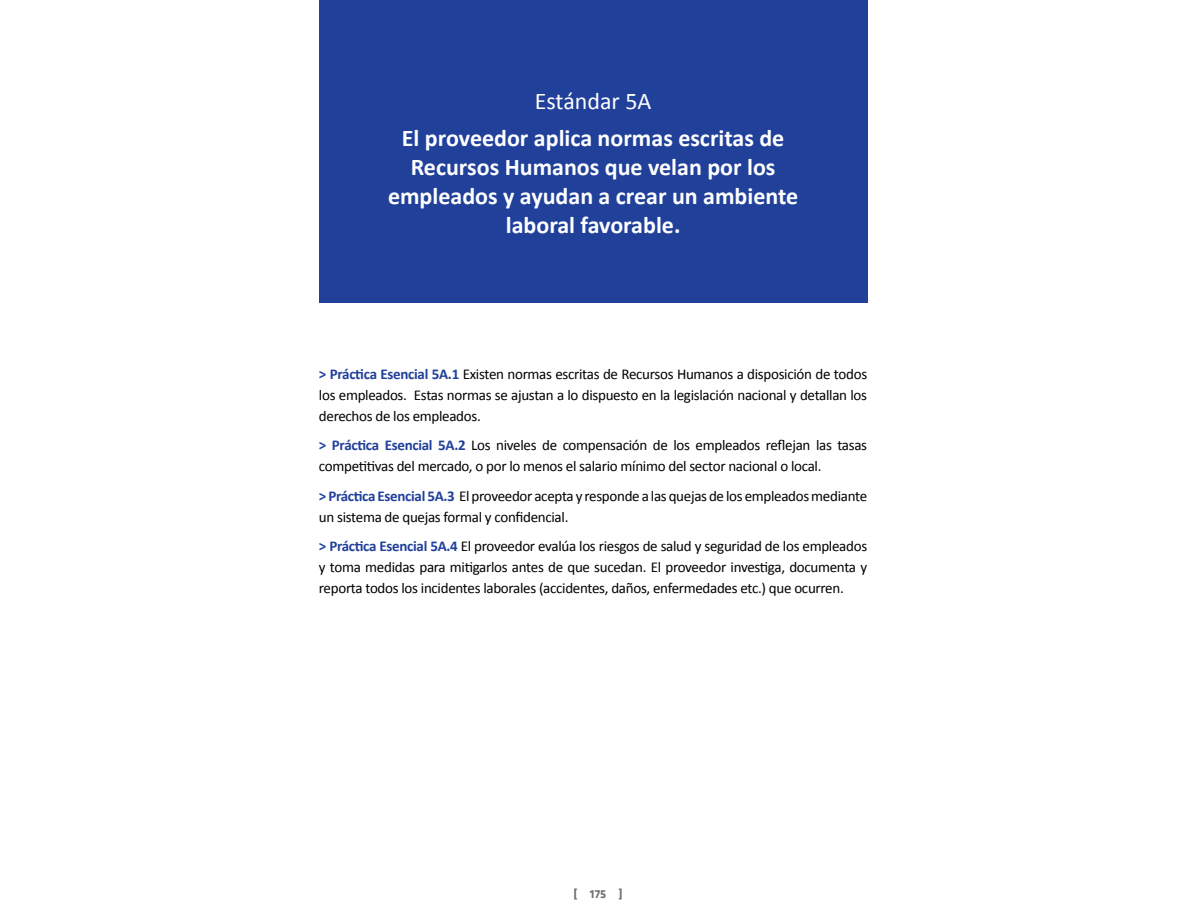
<style>
.page{position:relative;width:1188px;height:918px;background:#fff}
.page>*{position:absolute;margin:0;border:0;box-sizing:border-box;transform-origin:0 0}
.t1{font:700 24px/28.8px "Calibri";color:#fff;text-align:center}
.t2{font:24px "Calibri";color:#fff}
.t3{font:15px/21px "Calibri";letter-spacing:-.02em;color:#000;text-align:justify}
.t4{font:700 12px "Klavika";color:#6d6e71}
.s1{font-weight:700;color:#20409a}
</style>
<div class="page">
<div style="left:319px;top:0;width:548px;height:303px;background:#20409a"></div>
<h1 class="t2" style="left:535px;top:86px;width:118px">Estándar 5A</h1>
<h1 class="t1" style="left:388px;top:124px;width:412px">El proveedor aplica normas escritas de<br>Recursos Humanos que velan por los empleados y ayudan a crear un ambiente laboral favorable.</h1>
<p class="t3" style="left:319px;top:363px;width:550px"><span class="s1">&gt; Práctica Esencial 5A.1</span> Existen normas escritas de Recursos Humanos a disposición de todos los empleados. Estas normas se ajustan a lo dispuesto en la legislación nacional y detallan los derechos de los empleados.</p>
<p class="t3" style="left:319px;top:435px;width:550px"><span class="s1">&gt; Práctica Esencial 5A.2</span> Los niveles de compensación de los empleados reflejan las tasas competitivas del mercado, o por lo menos el salario mínimo del sector nacional o local.</p>
<p class="t3" style="left:319px;top:485px;width:550px"><span class="s1">&gt;Práctica Esencial 5A.3</span> El proveedor acepta y responde a las quejas de los empleados mediante un sistema de quejas formal y confidencial.</p>
<p class="t3" style="left:319px;top:536px;width:550px"><span class="s1">&gt; Práctica Esencial 5A.4</span> El proveedor evalúa los riesgos de salud y seguridad de los empleados y toma medidas para mitigarlos antes de que sucedan. El proveedor investiga, documenta y reporta todos los incidentes laborales (accidentes, daños, enfermedades etc.) que ocurren.</p>
<p class="t4" style="left:573px;top:887px;width:51px">[ 175 ]</p>
</div>
